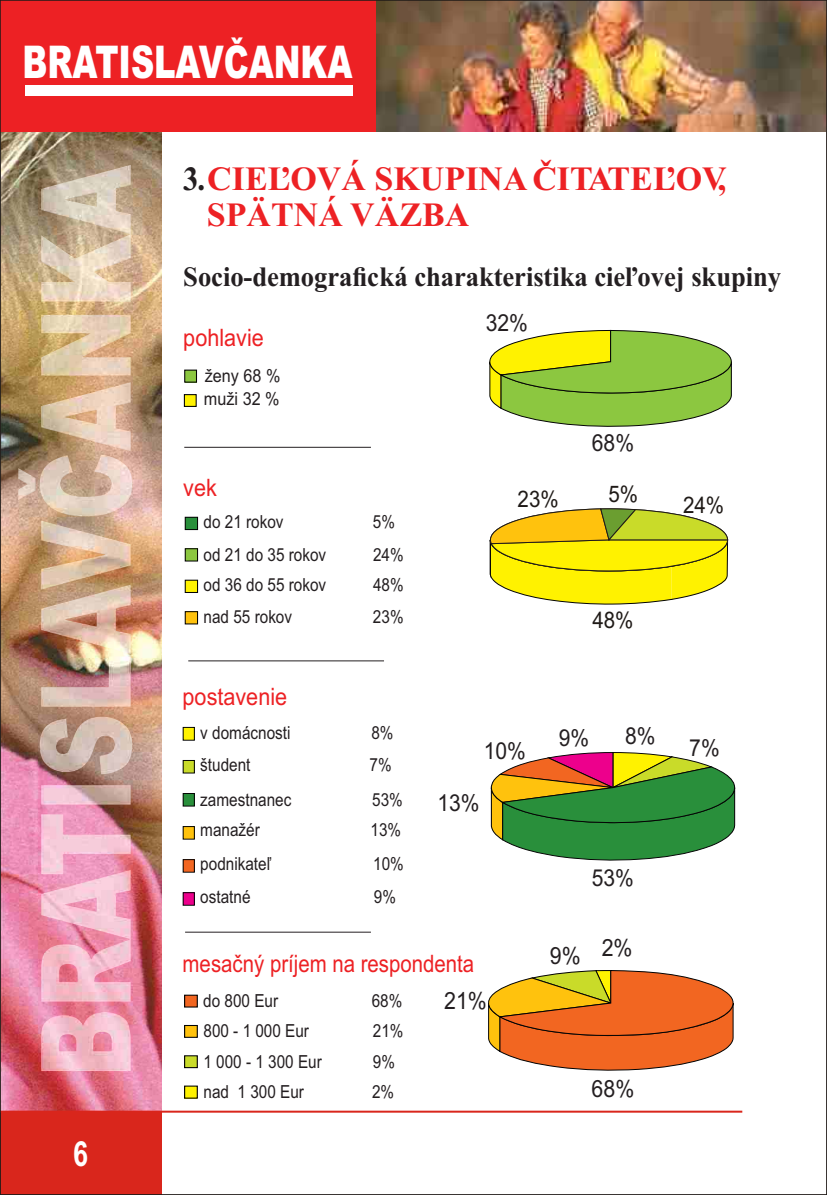
<style>
.page{position:relative;width:827px;height:1195px;background:#fff}
.page>*{position:absolute;margin:0;border:0;box-sizing:border-box;transform-origin:0 0}
.t1{font:900 45.2px "Arial MTCE";color:#fff;scale:.71 1}
.t2{font:700 34.8px "Arial";color:#fff;scale:.78 1}
.t3{font:700 34px/36px "Times New Roman";color:#ed2124}
.t4{font:700 28px "Times New Roman";letter-spacing:-.005em;color:#241f21;scale:.95 1}
.t5{font:24px "Arial";color:#ed2124;scale:.85 1}
.t6{font:24px "Arial";color:#ed2124;scale:.9 1}
.t7{font:23.8px "Arial";color:#241f21;scale:.9 1}
.t8{font:23.4px "Arial";color:#241f21;scale:.9 1}
.t9{font:22.8px "Arial";color:#1f1a17;scale:.9 1}
.t10{font:18px "Arial";color:#241f21;scale:.85 1}
.t11{font:18px "Arial";color:#241f21;scale:.9 1}
.s1{color:#241f21}
</style>
<div class="page">
<img style="left:2px;top:131px;width:159px;height:980px">
<div style="left:0;top:1112px;width:161px;height:83px;background:#d9261c"></div>
<img style="left:18px;top:165px;width:114px;height:906px">
<svg style="left:489px;top:330px;width:243px;height:97px;background:#a9cd4d"></svg>
<svg style="left:490px;top:752px;width:246px;height:109px;background:#749a52"></svg>
<svg style="left:488px;top:970px;width:246px;height:101px;background:#e6863d"></svg>
<hr style="left:188px;top:660px;width:196px;height:1px;background:#241f21">
<hr style="left:185px;top:932px;width:186px;height:1px;background:#241f21">
<hr style="left:184px;top:447px;width:187px;height:1px;background:#241f21">
<div style="left:184px;top:395px;width:12px;height:11px;background:#fff200"></div>
<div style="left:184px;top:394px;width:13px;height:13px;border:1px solid #030303"></div>
<div style="left:185px;top:517px;width:12px;height:13px;background:#298f3b"></div>
<div style="left:185px;top:517px;width:13px;height:13px;border:1px solid #030303"></div>
<div style="left:185px;top:549px;width:12px;height:12px;background:#8cc740"></div>
<div style="left:185px;top:548px;width:13px;height:14px;border:1px solid #030303"></div>
<div style="left:185px;top:580px;width:12px;height:12px;background:#fff200"></div>
<div style="left:185px;top:580px;width:13px;height:13px;border:1px solid #030303"></div>
<div style="left:185px;top:612px;width:12px;height:12px;background:#ffc20d"></div>
<div style="left:185px;top:611px;width:13px;height:13px;border:1px solid #030303"></div>
<div style="left:183px;top:727px;width:11px;height:13px;background:#fff200"></div>
<div style="left:183px;top:727px;width:12px;height:14px;border:1px solid #030303"></div>
<div style="left:183px;top:760px;width:11px;height:13px;background:#c9db29"></div>
<div style="left:183px;top:760px;width:12px;height:14px;border:1px solid #030303"></div>
<div style="left:183px;top:794px;width:11px;height:12px;background:#298f3b"></div>
<div style="left:183px;top:793px;width:12px;height:14px;border:1px solid #030303"></div>
<div style="left:183px;top:827px;width:11px;height:12px;background:#ffc20d"></div>
<div style="left:183px;top:826px;width:12px;height:14px;border:1px solid #030303"></div>
<div style="left:183px;top:860px;width:11px;height:12px;background:#f26621"></div>
<div style="left:183px;top:859px;width:12px;height:14px;border:1px solid #030303"></div>
<div style="left:183px;top:893px;width:11px;height:12px;background:#ed008c"></div>
<div style="left:183px;top:892px;width:12px;height:14px;border:1px solid #030303"></div>
<div style="left:184px;top:995px;width:13px;height:12px;background:#f26621"></div>
<div style="left:184px;top:995px;width:14px;height:13px;border:1px solid #030303"></div>
<div style="left:184px;top:1025px;width:13px;height:12px;background:#ffc20d"></div>
<div style="left:184px;top:1025px;width:14px;height:13px;border:1px solid #030303"></div>
<div style="left:184px;top:1056px;width:13px;height:12px;background:#c9db29"></div>
<div style="left:184px;top:1055px;width:14px;height:13px;border:1px solid #030303"></div>
<div style="left:184px;top:1086px;width:13px;height:12px;background:#fff200"></div>
<div style="left:184px;top:1086px;width:14px;height:13px;border:1px solid #030303"></div>
<div style="left:185px;top:370px;width:11px;height:12px;background:#8cc740"></div>
<div style="left:184px;top:370px;width:13px;height:13px;border:1px solid #030303"></div>
<hr style="left:1px;top:1111px;width:740px;height:2px;background:#d9261c">
<svg style="left:489px;top:508px;width:239px;height:97px;background:#e9dd2d"></svg>
<img style="left:375px;top:2px;width:449px;height:129px">
<div style="left:0;top:0;width:375px;height:131px;background:#ed2124"></div>
<div style="left:25px;top:86px;width:327px;height:10px;background:#fff"></div>
<h1 class="t1" style="left:23px;top:46px;width:466px">BRATISLAVČANKA</h1>
<h3 class="t3" style="left:207px;top:164px;width:521px;text-indent:-24px"><span class="s1">3.</span>CIEĽOVÁ SKUPINA ČITATEĽOV,<br>SPÄTNÁ VÄZBA</h3>
<h3 class="t4" style="left:183px;top:267px;width:630px">Socio-demografická charakteristika cieľovej skupiny</h3>
<h3 class="t6" style="left:183px;top:329px;width:91px">pohlavie</h3>
<p class="t8" style="left:485px;top:314px;width:49px">32%</p>
<p class="t11" style="left:205px;top:369px;width:86px">ženy 68 %</p>
<h2 class="t2" style="left:73px;top:1140px;width:21px">6</h2>
<p class="t11" style="left:204px;top:392px;width:86px">muži 32 %</p>
<h3 class="t6" style="left:183px;top:479px;width:39px">vek</h3>
<p class="t10" style="left:203px;top:515px;width:96px">do 21 rokov</p>
<p class="t10" style="left:373px;top:515px;width:28px">5%</p>
<p class="t10" style="left:203px;top:548px;width:146px">od 21 do 35 rokov</p>
<p class="t10" style="left:373px;top:548px;width:38px">24%</p>
<p class="t10" style="left:203px;top:578px;width:146px">od 36 do 55 rokov</p>
<p class="t10" style="left:373px;top:578px;width:38px">48%</p>
<p class="t10" style="left:203px;top:610px;width:106px">nad 55 rokov</p>
<p class="t10" style="left:373px;top:610px;width:38px">23%</p>
<h3 class="t6" style="left:182px;top:688px;width:118px">postavenie</h3>
<p class="t10" style="left:200px;top:726px;width:108px">v domácnosti</p>
<p class="t10" style="left:371px;top:726px;width:28px">8%</p>
<p class="t10" style="left:200px;top:758px;width:61px">študent</p>
<p class="t10" style="left:369px;top:758px;width:28px">7%</p>
<p class="t10" style="left:200px;top:793px;width:109px">zamestnanec</p>
<p class="t10" style="left:372px;top:793px;width:38px">53%</p>
<p class="t10" style="left:200px;top:823px;width:72px">manažér</p>
<p class="t10" style="left:370px;top:823px;width:38px">13%</p>
<p class="t10" style="left:200px;top:857px;width:85px">podnikateľ</p>
<p class="t10" style="left:373px;top:857px;width:38px">10%</p>
<p class="t10" style="left:200px;top:890px;width:61px">ostatné</p>
<p class="t10" style="left:374px;top:890px;width:28px">9%</p>
<p class="t8" style="left:591px;top:434px;width:49px">68%</p>
<p class="t9" style="left:517px;top:490px;width:47px">23%</p>
<p class="t9" style="left:608px;top:485px;width:35px">5%</p>
<p class="t9" style="left:592px;top:611px;width:47px">48%</p>
<p class="t8" style="left:483px;top:742px;width:48px">10%</p>
<p class="t8" style="left:437px;top:794px;width:48px">13%</p>
<p class="t8" style="left:558px;top:729px;width:35px">9%</p>
<p class="t8" style="left:625px;top:727px;width:35px">8%</p>
<p class="t8" style="left:591px;top:869px;width:48px">53%</p>
<h3 class="t5" style="left:182px;top:954px;width:344px">mesačný príjem na respondenta</h3>
<p class="t10" style="left:203px;top:994px;width:90px">do 800 Eur</p>
<p class="t10" style="left:371px;top:994px;width:38px">68%</p>
<p class="t10" style="left:203px;top:1023px;width:126px">800 - 1 000 Eur</p>
<p class="t10" style="left:373px;top:1023px;width:38px">21%</p>
<p class="t10" style="left:203px;top:1055px;width:141px">1 000 - 1 300 Eur</p>
<p class="t10" style="left:373px;top:1055px;width:28px">9%</p>
<p class="t10" style="left:203px;top:1085px;width:120px">nad 1 300 Eur</p>
<p class="t10" style="left:372px;top:1085px;width:28px">2%</p>
<h3 class="t7" style="left:444px;top:992px;width:49px">21%</h3>
<h3 class="t7" style="left:549px;top:943px;width:93px">9% 2%</h3>
<h3 class="t7" style="left:591px;top:1080px;width:49px">68%</h3>
<p class="t9" style="left:682px;top:497px;width:47px">24%</p>
<p class="t8" style="left:689px;top:739px;width:35px">7%</p>
</div>
